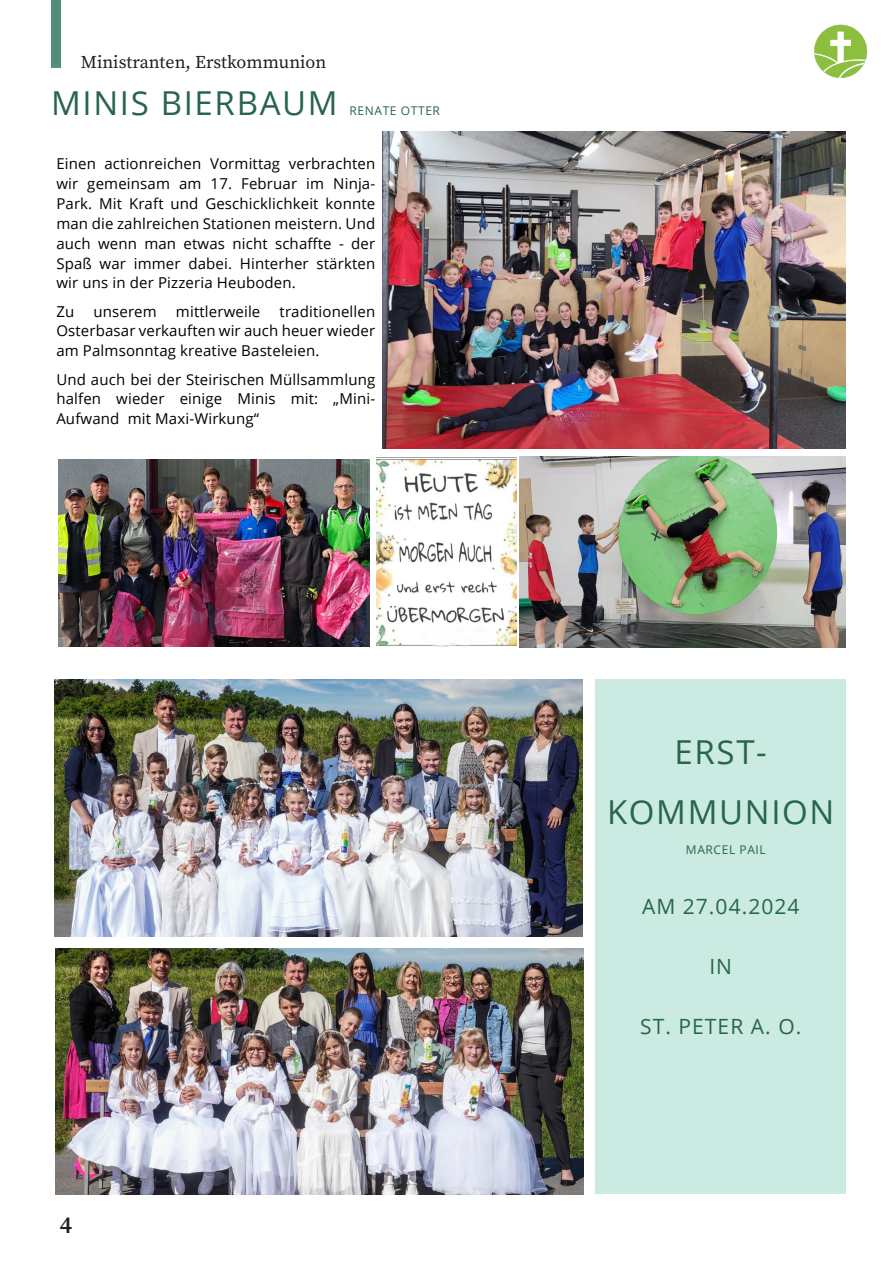
<style>
.page{position:relative;width:893px;height:1263px;background:#fff}
.page>*{position:absolute;margin:0;border:0;box-sizing:border-box;transform-origin:0 0}
.Überschrift{font:33px "Open Sans";letter-spacing:.05em;color:#27654f}
.t1{font:24px "Source Serif Variable";color:#231f20}
.Überschrift-2{font:21px "Open Sans";letter-spacing:.05em;color:#27654f}
.t2{font:18px "Source Serif Variable";color:#231f20}
.Seitentext{font:15px/19.8px "Open Sans";letter-spacing:.01em;color:#000;text-align:justify}
.Überschrift-3{font:12px "Open Sans";letter-spacing:.05em;color:#27654f}
</style>
<div class="page">
<div style="left:51px;top:0;width:9px;height:68px;background:#508f78"></div>
<img style="left:814px;top:24px;width:53px;height:54px">
<div style="left:595px;top:679px;width:251px;height:515px;background:#cbeae2"></div>
<img style="left:383px;top:132px;width:463px;height:317px">
<img style="left:376px;top:457px;width:141px;height:189px">
<img style="left:58px;top:459px;width:312px;height:187px">
<img style="left:520px;top:456px;width:325px;height:191px">
<img style="left:54px;top:679px;width:529px;height:257px">
<img style="left:55px;top:948px;width:529px;height:247px">
<p class="t2" style="left:81px;top:50px;width:247px">Ministranten, Erstkommunion</p>
<p class="Überschrift" style="left:51px;top:80px;width:288px">MINIS BIERBAUM</p>
<p class="Überschrift-3" style="left:350px;top:102px;width:92px">RENATE OTTER</p>
<p class="Seitentext" style="left:56px;top:154px;width:320px">Einen actionreichen Vormittag verbrachten wir gemeinsam am 17. Februar im Ninja-Park. Mit Kraft und Geschicklichkeit konnte man die zahlreichen Stationen meistern. Und auch wenn man etwas nicht schaffte - der Spaß war immer dabei. Hinterher stärkten wir uns in der Pizzeria Heuboden.</p>
<p class="Seitentext" style="left:56px;top:301px;width:19px">Zu</p>
<p class="Seitentext" style="left:93px;top:301px;width:65px">unserem</p>
<p class="Seitentext" style="left:176px;top:301px;width:86px">mittlerweile</p>
<p class="Seitentext" style="left:56px;top:301px;width:320px;text-indent:223px">traditionellen Osterbasar verkauften wir auch heuer wieder am Palmsonntag kreative Basteleien.</p>
<p class="Seitentext" style="left:56px;top:369px;width:320px">Und auch bei der Steirischen Müllsammlung halfen wieder einige Minis mit: „Mini-Aufwand mit Maxi-Wirkung“</p>
<h2 class="t1" style="left:60px;top:1209px;width:14px">4</h2>
<p class="Überschrift" style="left:675px;top:729px;width:94px">ERST-</p>
<p class="Überschrift" style="left:607px;top:789px;width:229px">KOMMUNION</p>
<p class="Überschrift-3" style="left:686px;top:841px;width:81px">MARCEL PAIL</p>
<p class="Überschrift-2" style="left:642px;top:891px;width:159px">AM 27.04.2024</p>
<p class="Überschrift-2" style="left:709px;top:951px;width:24px">IN</p>
<p class="Überschrift-2" style="left:640px;top:1011px;width:163px">ST. PETER A. O.</p>
</div>
